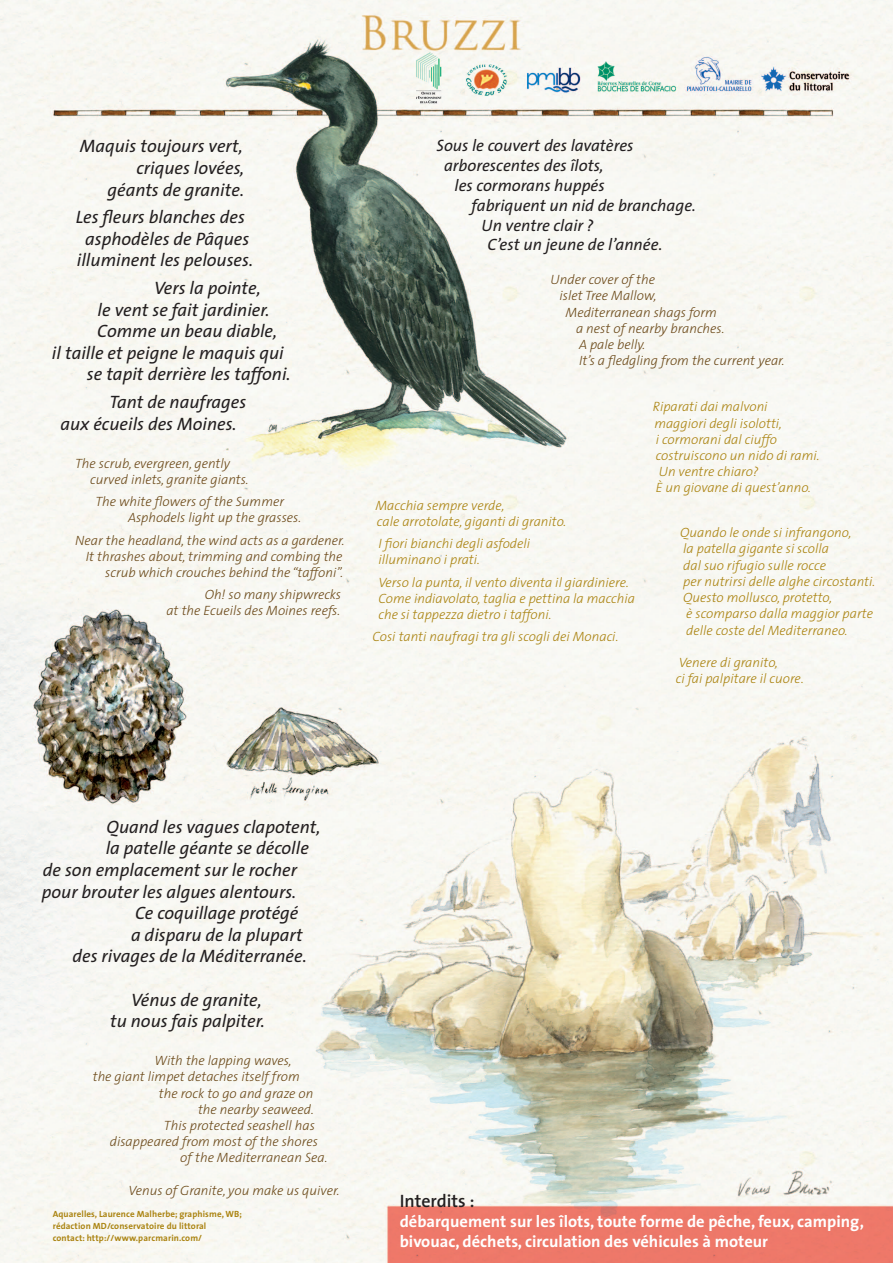
<style>
.page{position:relative;width:893px;height:1263px;background:#fff}
.page>*{position:absolute;margin:0;border:0;box-sizing:border-box;transform-origin:0 0}
.t1{font:italic 18px/21.6px "The Sans";color:#231f20}
.t2{font:600 18px "The Sans";color:#231f20}
.t3{font:italic 16.5px/19.8px "The Sans";color:#231f20}
.t4{font:700 16.5px "The Sans";color:#fff}
.t5{font:italic 300 13.5px "The Sans";color:#ab8412}
.t6{font:italic 300 13.5px/16.2px "The Sans";color:#6c4a1a}
.t7{font:700 9px "The Sans";letter-spacing:.01em;color:#ab8412}
</style>
<div class="page">
<img style="left:0;top:0;width:893px;height:1263px">
<p class="t1" style="left:80px;top:135px;width:166px;text-align:right">Maquis toujours vert, criques lovées,</p>
<p class="t1" style="left:107px;top:178px;width:138px">géants de granite.</p>
<p class="t1" style="left:76px;top:206px;width:179px;text-align:center">Les fleurs blanches des asphodèles de Pâques illuminent les pelouses.</p>
<p class="t1" style="left:154px;top:277px;width:108px">Vers la pointe,</p>
<p class="t1" style="left:97px;top:298px;width:181px">le vent se fait jardinier.<br>Comme un beau diable,</p>
<p class="t1" style="left:87px;top:341px;width:205px;text-indent:-35px">il taille et peigne le maquis qui se tapit derrière les taffoni.</p>
<p class="t1" style="left:109px;top:391px;width:138px">Tant de naufrages</p>
<p class="t1" style="left:60px;top:412px;width:178px">aux écueils des Moines.</p>
<p class="t6" style="left:90px;top:455px;width:160px;text-indent:-15px">The scrub, evergreen, gently curved inlets, granite giants.</p>
<p class="t6" style="left:128px;top:493px;width:175px;text-indent:-33px">The white flowers of the Summer<br>Asphodels light up the grasses.</p>
<p class="t6" style="left:75px;top:531px;width:271px;text-align:right">Near the headland, the wind acts as a gardener.<br>It thrashes about, trimming and combing the scrub which crouches behind the “taffoni”.</p>
<p class="t6" style="left:205px;top:586px;width:138px">Oh! so many shipwrecks</p>
<p class="t6" style="left:166px;top:602px;width:175px">at the Ecueils des Moines reefs.</p>
<p class="t3" style="left:444px;top:135px;width:191px;text-indent:-8px">Sous le couvert des lavatères arborescentes des îlots,</p>
<p class="t3" style="left:454px;top:175px;width:152px">les cormorans huppés</p>
<p class="t3" style="left:481px;top:195px;width:216px;text-indent:-10px">fabriquent un nid de branchage.<br>Un ventre clair ?</p>
<p class="t3" style="left:487px;top:234px;width:176px">C’est un jeune de l’année.</p>
<p class="t6" style="left:551px;top:271px;width:106px">Under cover of the</p>
<p class="t6" style="left:560px;top:287px;width:98px">islet Tree Mallow,</p>
<p class="t6" style="left:566px;top:303px;width:153px">Mediterranean shags form</p>
<p class="t6" style="left:576px;top:320px;width:150px">a nest of nearby branches.</p>
<p class="t6" style="left:579px;top:336px;width:68px">A pale belly.</p>
<p class="t6" style="left:579px;top:352px;width:207px">It’s a fledgling from the current year.</p>
<p class="t5" style="left:375px;top:494px;width:131px">Macchia sempre verde,</p>
<p class="t5" style="left:377px;top:510px;width:191px">cale arrotolate, giganti di granito.</p>
<p class="t5" style="left:378px;top:532px;width:153px">I fiori bianchi degli asfodeli</p>
<p class="t5" style="left:378px;top:549px;width:103px">illuminano i prati.</p>
<p class="t5" style="left:378px;top:571px;width:252px">Verso la punta, il vento diventa il giardiniere.</p>
<p class="t5" style="left:378px;top:587px;width:258px">Come indiavolato, taglia e pettina la macchia</p>
<p class="t5" style="left:378px;top:603px;width:175px">che si tappezza dietro i taffoni.</p>
<p class="t5" style="left:372px;top:625px;width:248px">Cosi tanti naufragi tra gli scogli dei Monaci.</p>
<p class="t5" style="left:653px;top:396px;width:116px">Riparati dai malvoni</p>
<p class="t5" style="left:654px;top:412px;width:129px">maggiori degli isolotti,</p>
<p class="t5" style="left:656px;top:428px;width:123px">i cormorani dal ciuffo</p>
<p class="t5" style="left:656px;top:444px;width:165px">costruiscono un nido di rami.</p>
<p class="t5" style="left:659px;top:460px;width:101px">Un ventre chiaro?</p>
<p class="t5" style="left:656px;top:477px;width:157px">È un giovane di quest’anno.</p>
<p class="t5" style="left:680px;top:522px;width:173px">Quando le onde si infrangono,</p>
<p class="t5" style="left:683px;top:538px;width:147px">la patella gigante si scolla</p>
<p class="t5" style="left:683px;top:554px;width:144px">dal suo rifugio sulle rocce</p>
<p class="t5" style="left:683px;top:570px;width:193px">per nutrirsi delle alghe circostanti.</p>
<p class="t5" style="left:683px;top:586px;width:150px">Questo mollusco, protetto,</p>
<p class="t5" style="left:686px;top:603px;width:188px">è scomparso dalla maggior parte</p>
<p class="t5" style="left:686px;top:619px;width:163px">delle coste del Mediterraneo.</p>
<p class="t5" style="left:679px;top:651px;width:101px">Venere di granito,</p>
<p class="t5" style="left:676px;top:667px;width:130px">ci fai palpitare il cuore.</p>
<p class="t1" style="left:107px;top:815px;width:215px">Quand les vagues clapotent,</p>
<p class="t1" style="left:106px;top:837px;width:205px">la patelle géante se décolle</p>
<p class="t1" style="left:42px;top:858px;width:257px">de son emplacement sur le rocher pour brouter les algues alentours.</p>
<p class="t1" style="left:135px;top:902px;width:165px">Ce coquillage protégé</p>
<p class="t1" style="left:131px;top:923px;width:173px">a disparu de la plupart</p>
<p class="t1" style="left:73px;top:945px;width:236px">des rivages de la Méditerranée.</p>
<p class="t1" style="left:131px;top:988px;width:132px">Vénus de granite,</p>
<p class="t1" style="left:110px;top:1010px;width:156px">tu nous fais palpiter.</p>
<p class="t6" style="left:155px;top:1052px;width:138px">With the lapping waves,</p>
<p class="t6" style="left:93px;top:1068px;width:209px">the giant limpet detaches itself from</p>
<p class="t6" style="left:159px;top:1084px;width:156px">the rock to go and graze on</p>
<p class="t6" style="left:198px;top:1101px;width:117px">the nearby seaweed.</p>
<p class="t6" style="left:164px;top:1117px;width:153px">This protected seashell has</p>
<p class="t6" style="left:110px;top:1133px;width:210px">disappeared from most of the shores</p>
<p class="t6" style="left:180px;top:1149px;width:149px">of the Mediterranean Sea.</p>
<p class="t6" style="left:129px;top:1182px;width:212px">Venus of Granite, you make us quiver.</p>
<p class="t7" style="left:53px;top:1207px;width:191px">Aquarelles, Laurence Malherbe; graphisme, WB;</p>
<p class="t7" style="left:53px;top:1219px;width:155px">rédaction MD/conservatoire du littoral</p>
<p class="t7" style="left:53px;top:1231px;width:151px">contact: http://www.parcmarin.com/</p>
<p class="t2" style="left:400px;top:1186px;width:76px">Interdits :</p>
<p class="t4" style="left:400px;top:1207px;width:466px">débarquement sur les îlots, toute forme de pêche, feux, camping,</p>
<p class="t4" style="left:400px;top:1227px;width:370px">bivouac, déchets, circulation des véhicules à moteur</p>
</div>
